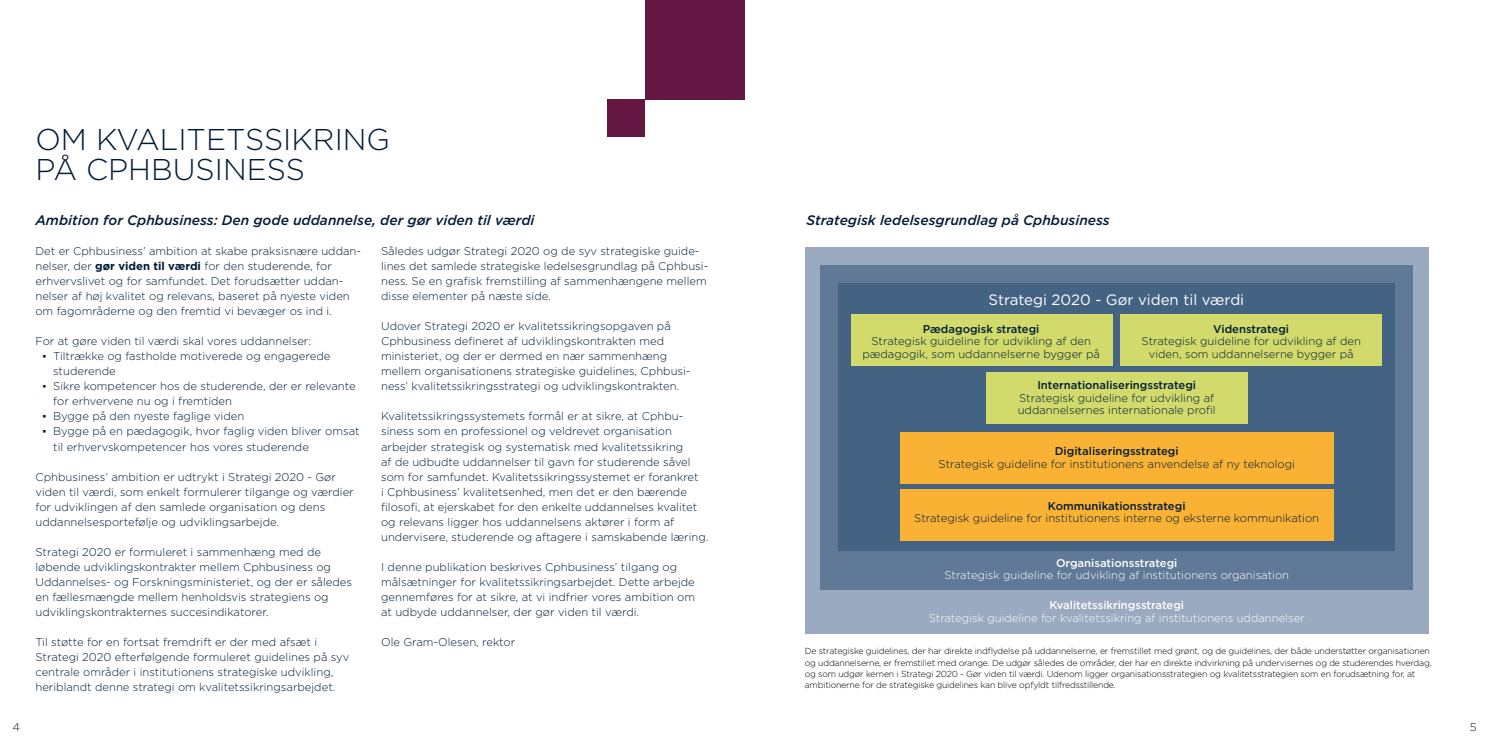
<style>
.page{position:relative;width:1489px;height:745px;background:#fff}
.page>*{position:absolute;margin:0;border:0;box-sizing:border-box;transform-origin:0 0}
.t1{font:300 30px/30px "Gotham";color:#001b36}
.t2{font:15px "Gotham";color:#fff}
.t3{font:italic 500 13.75px "Gotham";color:#001b36}
.t4{font:300 11.25px/15px "Gotham";color:#001b36}
.t5{font:300 11.25px "Gotham";color:#fff}
.t6{font:500 11.25px "Gotham";color:#001b36}
.t7{font:500 11.25px "Gotham";color:#fff}
.t8{font:300 8.75px/11.2px "Gotham";letter-spacing:-.02em;color:#000}
.s1{font-weight:700}
.s2{font-family:"Arial";font-weight:400}
</style>
<div class="page">
<div style="left:645px;top:0;width:99px;height:99px;background:#631742"></div>
<div style="left:607px;top:99px;width:38px;height:38px;background:#631742"></div>
<div style="left:804px;top:247px;width:624px;height:386px;background:#9aaac0"></div>
<div style="left:820px;top:265px;width:592px;height:324px;background:#5f7997"></div>
<div style="left:838px;top:283px;width:556px;height:267px;background:#446383"></div>
<div style="left:851px;top:314px;width:262px;height:51px;background:#d1da6a"></div>
<div style="left:985px;top:372px;width:262px;height:51px;background:#d1da6a"></div>
<div style="left:1120px;top:314px;width:261px;height:51px;background:#d1da6a"></div>
<div style="left:899px;top:432px;width:434px;height:51px;background:#f9b234"></div>
<div style="left:899px;top:489px;width:434px;height:51px;background:#f9b234"></div>
<h1 class="t1" style="left:35px;top:124px;width:356px">OM KVALITETSSIKRING<br>PÅ CPHBUSINESS</h1>
<p class="t3" style="left:35px;top:211px;width:500px">Ambition for Cphbusiness: Den gode uddannelse, der gør viden til værdi</p>
<p class="t4" style="left:35px;top:243px;width:327px">Det er Cphbusiness’ ambition at skabe praksisnære uddan&shy;nelser, der <span class="s1">gør viden til værdi</span> for den studerende, for erhvervslivet og for samfundet. Det forudsætter uddan&shy;nelser af høj kvalitet og relevans, baseret på nyeste viden om fagområderne og den fremtid vi bevæger os ind i.</p>
<p class="t4" style="left:35px;top:333px;width:277px">For at gøre viden til værdi skal vores uddannelser:</p>
<p class="t4" style="left:53px;top:348px;width:279px;text-indent:-11px"><span class="s2">▪</span> Tiltrække og fastholde motiverede og engagerede studerende</p>
<p class="t4" style="left:53px;top:378px;width:304px;text-indent:-11px"><span class="s2">▪</span> Sikre kompetencer hos de studerende, der er relevante for erhvervene nu og i fremtiden</p>
<p class="t4" style="left:43px;top:408px;width:203px"><span class="s2">▪</span> Bygge på den nyeste faglige viden</p>
<p class="t4" style="left:53px;top:423px;width:308px;text-indent:-11px"><span class="s2">▪</span> Bygge på en pædagogik, hvor faglig viden bliver omsat til erhvervskompetencer hos vores studerende</p>
<p class="t4" style="left:35px;top:468px;width:320px">Cphbusiness’ ambition er udtrykt i Strategi 2020 - Gør viden til værdi, som enkelt formulerer tilgange og værdier for udviklingen af den samlede organisation og dens uddannelsesportefølje og udviklingsarbejde.</p>
<p class="t4" style="left:35px;top:543px;width:318px">Strategi 2020 er formuleret i sammenhæng med de løbende udviklingskontrakter mellem Cphbusiness og Uddannelses- og Forskningsministeriet, og der er således en fællesmængde mellem henholdsvis strategiens og udviklingskontrakternes succesindikatorer.</p>
<p class="t4" style="left:35px;top:633px;width:315px">Til støtte for en fortsat fremdrift er der med afsæt i Strategi 2020 efterfølgende formuleret guidelines på syv centrale områder i institutionens strategiske udvikling, heriblandt denne strategi om kvalitetssikringsarbejdet.</p>
<p class="t4" style="left:381px;top:243px;width:328px">Således udgør Strategi 2020 og de syv strategiske guide&shy;lines det samlede strategiske ledelsesgrundlag på Cphbusi&shy;ness. Se en grafisk fremstilling af sammenhængene mellem disse elementer på næste side.</p>
<p class="t4" style="left:381px;top:318px;width:311px">Udover Strategi 2020 er kvalitetssikringsopgaven på Cphbusiness defineret af udviklingskontrakten med ministeriet, og der er dermed en nær sammenhæng mellem organisationens strategiske guidelines, Cphbusi&shy;ness’ kvalitetssikringsstrategi og udviklingskontrakten.</p>
<p class="t4" style="left:381px;top:408px;width:329px">Kvalitetssikringssystemets formål er at sikre, at Cphbu&shy;siness som en professionel og veldrevet organisation arbejder strategisk og systematisk med kvalitetssikring<br>af de udbudte uddannelser til gavn for studerende såvel som for samfundet. Kvalitetssikringssystemet er forankret<br>i Cphbusiness’ kvalitetsenhed, men det er den bærende filosofi, at ejerskabet for den enkelte uddannelses kvalitet og relevans ligger hos uddannelsens aktører i form af undervisere, studerende og aftagere i samskabende læring.</p>
<p class="t4" style="left:381px;top:558px;width:315px">I denne publikation beskrives Cphbusiness’ tilgang og målsætninger for kvalitetssikringsarbejdet. Dette arbejde gennemføres for at sikre, at vi indfrier vores ambition om at udbyde uddannelser, der gør viden til værdi.</p>
<p class="t4" style="left:381px;top:633px;width:136px">Ole Gram-Olesen, rektor</p>
<p class="t3" style="left:806px;top:211px;width:305px">Strategisk ledelsesgrundlag på Cphbusiness</p>
<h2 class="t2" style="left:988px;top:290px;width:257px">Strategi 2020 - Gør viden til værdi</h2>
<p class="t6" style="left:922px;top:321px;width:118px">Pædagogisk strategi</p>
<p class="t4" style="left:862px;top:334px;width:239px;line-height:12.5px;text-align:center">Strategisk guideline for udvikling af den pædagogik, som uddannelserne bygger på</p>
<p class="t6" style="left:1037px;top:377px;width:160px">Internationaliseringsstrategi</p>
<p class="t4" style="left:1017px;top:391px;width:199px;line-height:12.5px">Strategisk guideline for udvikling af uddannelsernes internationale profil</p>
<p class="t6" style="left:1054px;top:443px;width:125px">Digitaliseringsstrategi</p>
<p class="t4" style="left:938px;top:455px;width:358px">Strategisk guideline for institutionens anvendelse af ny teknologi</p>
<p class="t6" style="left:1047px;top:498px;width:139px">Kommunikationsstrategi</p>
<p class="t4" style="left:914px;top:510px;width:406px">Strategisk guideline for institutionens interne og eksterne kommunikation</p>
<p class="t7" style="left:1055px;top:555px;width:123px">Organisationsstrategi</p>
<p class="t5" style="left:944px;top:567px;width:346px">Strategisk guideline for udvikling af institutionens organisation</p>
<p class="t7" style="left:1049px;top:597px;width:136px">Kvalitetssikringsstrategi</p>
<p class="t5" style="left:928px;top:610px;width:377px">Strategisk guideline for kvalitetssikring af institutionens uddannelser</p>
<p class="t6" style="left:1213px;top:321px;width:77px">Videnstrategi</p>
<p class="t4" style="left:1141px;top:334px;width:221px;line-height:12.5px;text-align:center">Strategisk guideline for udvikling af den viden, som uddannelserne bygger på</p>
<p class="t8" style="left:804px;top:645px;width:628px">De strategiske guidelines, der har direkte indflydelse på uddannelserne, er fremstillet med grønt, og de guidelines, der både understøtter organisationen og uddannelserne, er fremstillet med orange. De udgør således de områder, der har en direkte indvirkning på undervisernes og de studerendes hverdag, og som udgør kernen i Strategi 2020 - Gør viden til værdi. Udenom ligger organisationsstrategien og kvalitetsstrategien som en forudsætning for, at ambitionerne for de strategiske guidelines kan blive opfyldt tilfredsstillende.</p>
<p class="t4" style="left:12px;top:718px;width:9px">4</p>
<p class="t4" style="left:1469px;top:718px;width:8px">5</p>
</div>
